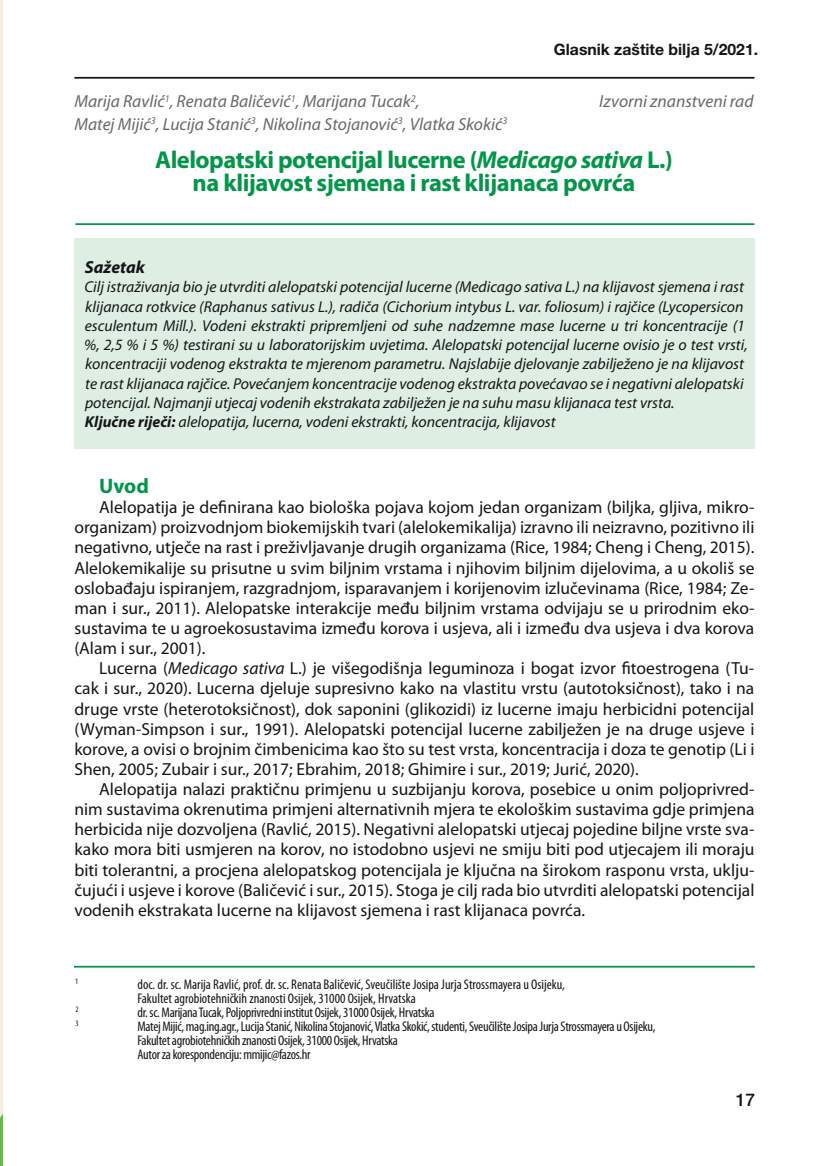
<style>
.page{position:relative;width:819px;height:1166px;background:#fff}
.page>*{position:absolute;margin:0;border:0;box-sizing:border-box;transform-origin:0 0}
.t1{font:700 24.5px/22.8px "Myriad Pro";letter-spacing:-.02em;color:#039648;text-align:center}
.t2{font:700 21px "Myriad Pro";color:#039648}
.t3{font:17.5px/20.1px "Myriad Pro";color:#141517;text-align:justify}
.t4{font:italic 17.5px "Myriad Pro";color:#67686b}
.t5{font:italic 700 17.5px "Myriad Pro";color:#141517}
.t6{font:500 17.5px "Helvetica Neue LT Pro";color:#141517}
.t7{font:italic 15.75px/19.2px "Myriad Pro";color:#141517}
.t8{font:700 15.75px "Helvetica Neue LT Pro";color:#141517}
.t9{font:condensed 14px/14px "Myriad Pro";letter-spacing:-.02em;color:#141517}
.t10{font:condensed 14px/14px "Myriad Pro";color:#141517}
.t11{font:condensed 8.22px "Myriad Pro";color:#141517}
.s1{font-style:italic}
.s2{font-weight:700}
</style>
<div class="page">
<hr style="left:74px;top:77px;width:680px;height:2px;background:#141517">
<hr style="left:75px;top:223px;width:679px;height:2px;background:#039648">
<div style="left:74px;top:238px;width:680px;height:211px;background:#dfeee2"></div>
<hr style="left:74px;top:966px;width:680px;height:1px;background:#039648">
<hr style="left:0;top:0;width:2px;height:1166px;background:#f5eddf">
<svg style="left:0;top:1115px;width:2px;height:51px"></svg>
<p class="t8" style="left:554px;top:44px;width:206px">Glasnik zaštite bilja 5/2021.</p>
<p class="t4" style="left:74px;top:95px;width:346px">Marija Ravlić<sup>1</sup>, Renata Baličević<sup>1</sup>, Marijana Tucak<sup>2</sup>,</p>
<p class="t4" style="left:599px;top:95px;width:156px">Izvorni znanstveni rad</p>
<p class="t4" style="left:74px;top:118px;width:434px">Matej Mijić<sup>3</sup>, Lucija Stanić<sup>3</sup>, Nikolina Stojanović<sup>3</sup>, Vlatka Skokić<sup>3</sup></p>
<h1 class="t1" style="left:155px;top:150px;width:519px">Alelopatski potencijal lucerne (<span class="s1">Medicago sativa</span> L.) na klijavost sjemena i rast klijanaca povrća</h1>
<p class="t5" style="left:85px;top:261px;width:62px">Sažetak</p>
<p class="t7" style="left:84px;top:278px;width:665px">Cilj istraživanja bio je utvrditi alelopatski potencijal lucerne (Medicago sativa L.) na klijavost sjemena i rast klijanaca rotkvice (Raphanus sativus L.), radiča (Cichorium intybus L. var. foliosum) i rajčice (Lycopersicon esculentum Mill.). Vodeni ekstrakti pripremljeni od suhe nadzemne mase lucerne u tri koncentracije (1 %, 2,5 % i 5 %) testirani su u laboratorijskim uvjetima. Alelopatski potencijal lucerne ovisio je o test vrsti, koncentraciji vodenog ekstrakta te mjerenom parametru. Najslabije djelovanje zabilježeno je na klijavost te rast klijanaca rajčice. Povećanjem koncentracije vodenog ekstrakta povećavao se i negativni alelopatski potencijal. Najmanji utjecaj vodenih ekstrakata zabilježen je na suhu masu klijanaca test vrsta.<br><span class="s2">Ključne riječi:</span> alelopatija, lucerna, vodeni ekstrakti, koncentracija, klijavost</p>
<p class="t2" style="left:99px;top:478px;width:51px">Uvod</p>
<p class="t3" style="left:74px;top:498px;width:681px;text-indent:25px">Alelopatija je definirana kao biološka pojava kojom jedan organizam (biljka, gljiva, mikro&shy;organizam) proizvodnjom biokemijskih tvari (alelokemikalija) izravno ili neizravno, pozitivno ili negativno, utječe na rast i preživljavanje drugih organizama (Rice, 1984; Cheng i Cheng, 2015).<br>Alelokemikalije su prisutne u svim biljnim vrstama i njihovim biljnim dijelovima, a u okoliš se oslobađaju ispiranjem, razgradnjom, isparavanjem i korijenovim izlučevinama (Rice, 1984; Ze&shy;man i sur., 2011). Alelopatske interakcije među biljnim vrstama odvijaju se u prirodnim eko&shy;sustavima te u agroekosustavima između korova i usjeva, ali i između dva usjeva i dva korova (Alam i sur., 2001).</p>
<p class="t3" style="left:74px;top:659px;width:681px;text-indent:25px">Lucerna (<span class="s1">Medicago sativa</span> L.) je višegodišnja leguminoza i bogat izvor fitoestrogena (Tu&shy;cak i sur., 2020). Lucerna djeluje supresivno kako na vlastitu vrstu (autotoksičnost), tako i na druge vrste (heterotoksičnost), dok saponini (glikozidi) iz lucerne imaju herbicidni potencijal (Wyman-Simpson i sur., 1991). Alelopatski potencijal lucerne zabilježen je na druge usjeve i korove, a ovisi o brojnim čimbenicima kao što su test vrsta, koncentracija i doza te genotip (Li i Shen, 2005; Zubair i sur., 2017; Ebrahim, 2018; Ghimire i sur., 2019; Jurić, 2020).</p>
<p class="t3" style="left:74px;top:780px;width:681px;text-indent:25px">Alelopatija nalazi praktičnu primjenu u suzbijanju korova, posebice u onim poljoprivred&shy;nim sustavima okrenutima primjeni alternativnih mjera te ekološkim sustavima gdje primjena herbicida nije dozvoljena (Ravlić, 2015). Negativni alelopatski utjecaj pojedine biljne vrste sva&shy;kako mora biti usmjeren na korov, no istodobno usjevi ne smiju biti pod utjecajem ili moraju biti tolerantni, a procjena alelopatskog potencijala je ključna na širokom rasponu vrsta, uklju&shy;čujući i usjeve i korove (Baličević i sur., 2015). Stoga je cilj rada bio utvrditi alelopatski potencijal vodenih ekstrakata lucerne na klijavost sjemena i rast klijanaca povrća.</p>
<p class="t11" style="left:75px;top:978px;width:5px">1</p>
<p class="t10" style="left:137px;top:978px;width:429px">doc. dr. sc. Marija Ravlić, prof. dr. sc. Renata Baličević, Sveučilište Josipa Jurja Strossmayera u Osijeku,<br>Fakultet agrobiotehničkih znanosti Osijek, 31000 Osijek, Hrvatska</p>
<p class="t11" style="left:76px;top:1006px;width:5px">2</p>
<p class="t9" style="left:137px;top:1006px;width:299px">dr. sc. Marijana Tucak, Poljoprivredni institut Osijek, 31000 Osijek, Hrvatska</p>
<p class="t11" style="left:76px;top:1020px;width:5px">3</p>
<p class="t9" style="left:137px;top:1020px;width:519px">Matej Mijić, mag.ing.agr., Lucija Stanić, Nikolina Stojanović, Vlatka Skokić, studenti, Sveučilište Josipa Jurja Strossmayera u Osijeku,<br>Fakultet agrobiotehničkih znanosti Osijek, 31000 Osijek, Hrvatska<br>Autor za korespondenciju: mmijic@fazos.hr</p>
<p class="t6" style="left:735px;top:1090px;width:21px">17</p>
</div>
